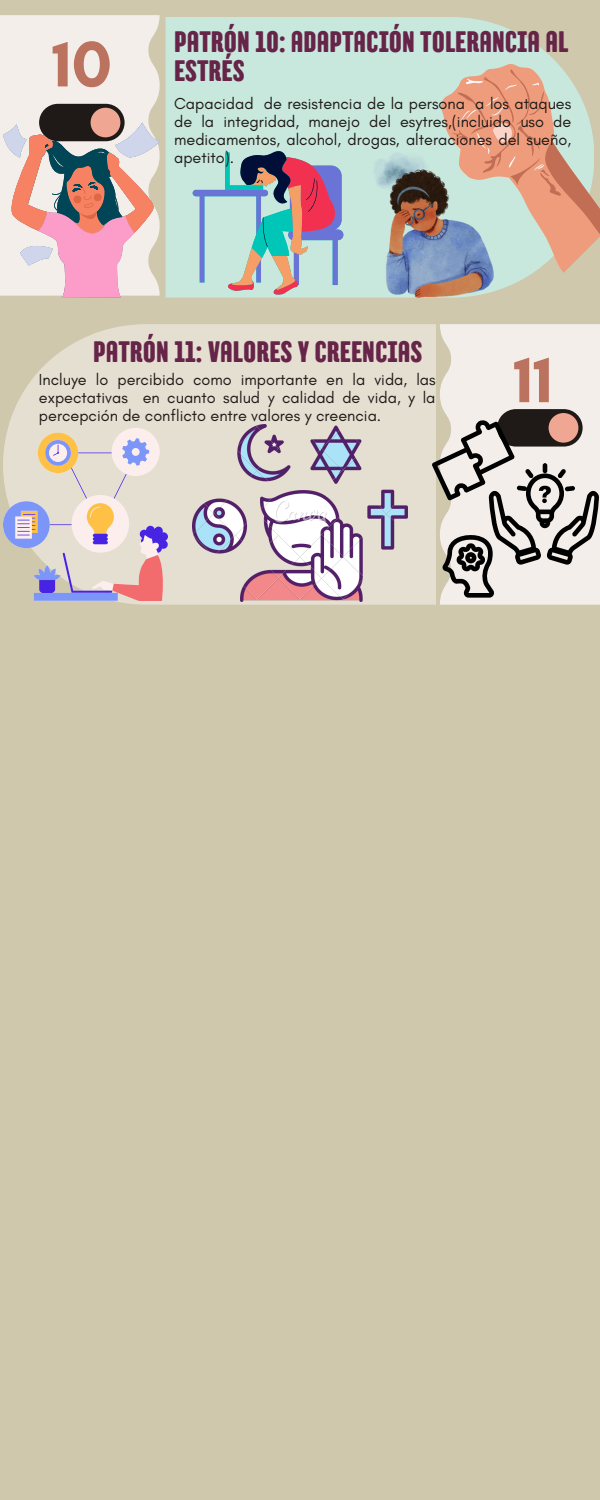
<style>
.page{position:relative;width:600px;height:1500px;background:#cfc8ac}
.page>*{position:absolute;margin:0;border:0;box-sizing:border-box;transform-origin:0 0}
.t1{font:700 65.6px "Glacial Indifference";color:#bb725f}
.t2{font:29.5px/28.8px "TT Berlinerins Grotesk";color:#662448}
.t3{font:16.3px/18px "Glacial Indifference";color:#1f1a17;text-align:justify}
</style>
<div class="page">
<div style="left:0;top:15px;width:160px;height:281px;background:#f3eeea"></div>
<div style="left:166px;top:17px;width:366px;height:281px;background:#c8e8de"></div>
<div style="left:440px;top:324px;width:160px;height:281px;background:#f3eeea"></div>
<svg style="left:8px;top:324px;width:428px;height:281px;fill:#e5dfd2"></svg>
<div style="left:39px;top:104px;width:86px;height:37px;background:#1f1a17;border-radius:19px"></div>
<div style="left:91px;top:108px;width:29px;height:29px;background:#efa693;border-radius:50%"></div>
<svg style="left:3px;top:122px;width:157px;height:176px"></svg>
<img style="left:373px;top:152px;width:121px;height:146px">
<svg style="left:416px;top:39px;width:184px;height:234px;fill:#c8e8de"></svg>
<svg style="left:452px;top:69px;width:148px;height:167px"></svg>
<svg style="left:193px;top:149px;width:150px;height:146px"></svg>
<div style="left:497px;top:409px;width:86px;height:38px;background:#1f1a17;border-radius:19px"></div>
<div style="left:549px;top:413px;width:29px;height:30px;background:#efa693;border-radius:50%"></div>
<svg style="left:432px;top:419px;width:167px;height:179px"></svg>
<svg style="left:3px;top:428px;width:165px;height:173px"></svg>
<img style="left:193px;top:424px;width:214px;height:177px">
<p class="t1" style="left:52px;top:24px;width:62px">10</p>
<p class="t2" style="left:174px;top:27px;width:396px">PATRÓN 10: ADAPTACIÓN TOLERANCIA AL<br>ESTRÉS</p>
<p class="t3" style="left:174px;top:95px;width:399px">Capacidad de resistencia de la persona a los ataques de la integridad, manejo del esytres,(incluido uso de medicamentos, alcohol, drogas, alteraciones del sueño, apetito).</p>
<p class="t2" style="left:93px;top:337px;width:331px">PATRÓN 11: VALORES Y CREENCIAS</p>
<p class="t3" style="left:39px;top:371px;width:398px">Incluye lo percibido como importante en la vida, las expectativas en cuanto salud y calidad de vida, y la percepción de conflicto entre valores y creencia.</p>
<p class="t1" style="left:514px;top:340px;width:41px">11</p>
</div>
